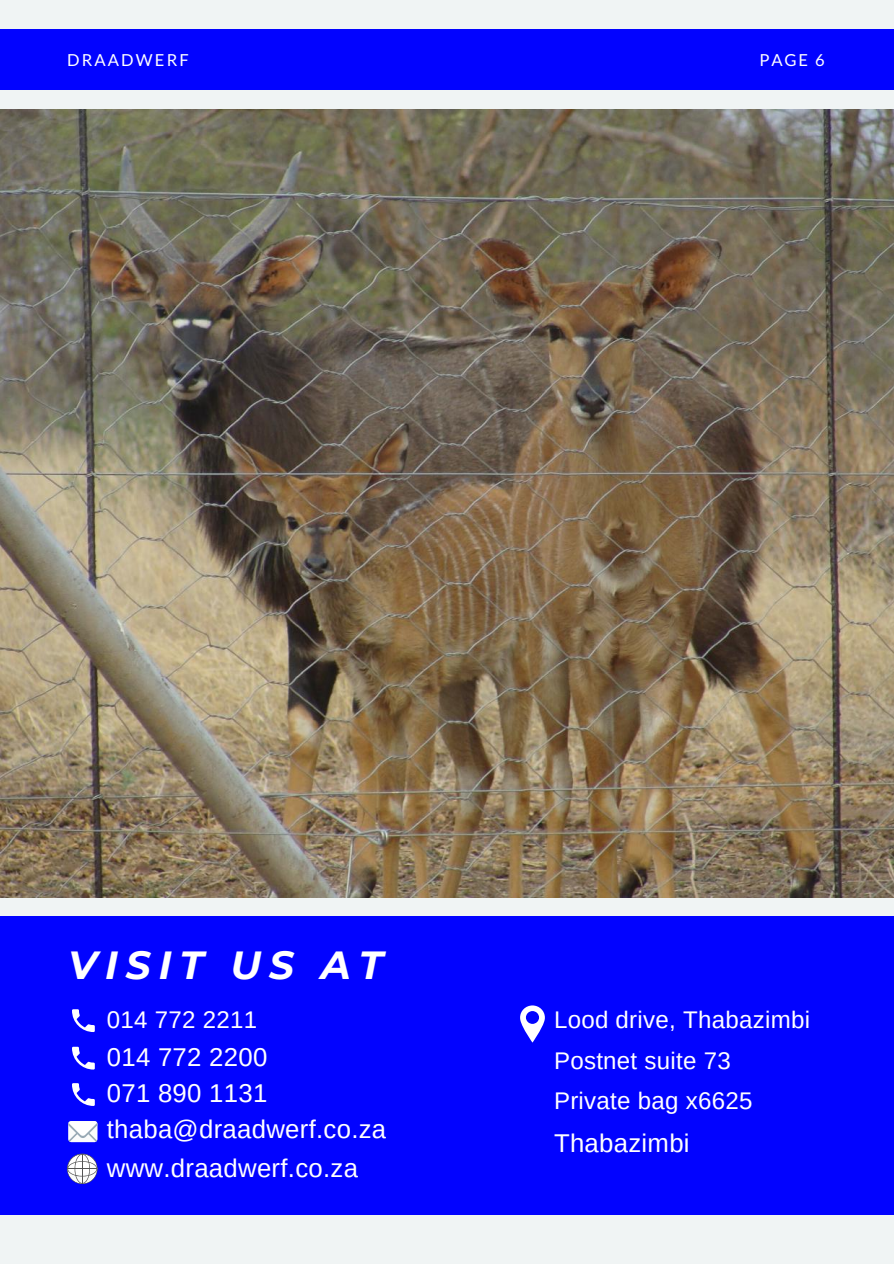
<style>
.page{position:relative;width:894px;height:1264px;background:#fff}
.page>*{position:absolute;margin:0;border:0;box-sizing:border-box;transform-origin:0 0}
.t1{font:italic 700 39.15px "Montserrat";letter-spacing:.2em;color:#fff}
.t2{font:25.8px/35.5px "Arimo";letter-spacing:.01em;color:#fff}
.t3{font:24.15px/40.8px "Arimo";letter-spacing:.01em;color:#fff}
.t4{font:16.5px "Lato";letter-spacing:.13em;color:#fff}
</style>
<div class="page">
<div style="left:0;top:0;width:893px;height:1263px;background:#f0f4f4"></div>
<div style="left:0;top:29px;width:893px;height:61px;background:#0203ff"></div>
<div style="left:0;top:916px;width:893px;height:298px;background:#0203ff"></div>
<svg style="left:72px;top:1009px;width:23px;height:23px"></svg>
<svg style="left:72px;top:1046px;width:23px;height:23px"></svg>
<svg style="left:72px;top:1083px;width:23px;height:22px"></svg>
<div style="left:68px;top:1120px;width:29px;height:22px;background:#fafbfb;border-radius:3px"></div>
<svg style="left:68px;top:1120px;width:29px;height:21px"></svg>
<svg style="left:67px;top:1153px;width:30px;height:30px"></svg>
<svg style="left:520px;top:1005px;width:24px;height:37px"></svg>
<img style="left:0;top:109px;width:893px;height:788px">
<p class="t4" style="left:67px;top:50px;width:123px">DRAADWERF</p>
<p class="t4" style="left:759px;top:49px;width:66px">PAGE 6</p>
<h1 class="t1" style="left:68px;top:941px;width:316px">VISIT US AT</h1>
<p class="t3" style="left:107px;top:998px;width:152px">014 772 2211</p>
<p class="t2" style="left:107px;top:1039px;width:281px">014 772 2200<br>071 890 1131 thaba@draadwerf.co.za</p>
<p class="t2" style="left:107px;top:1150px;width:253px">www.draadwerf.co.za</p>
<p class="t3" style="left:554px;top:998px;width:257px">Lood drive, Thabazimbi<br>Postnet suite 73<br>Private bag x6625</p>
<p class="t2" style="left:554px;top:1125px;width:137px">Thabazimbi</p>
</div>
